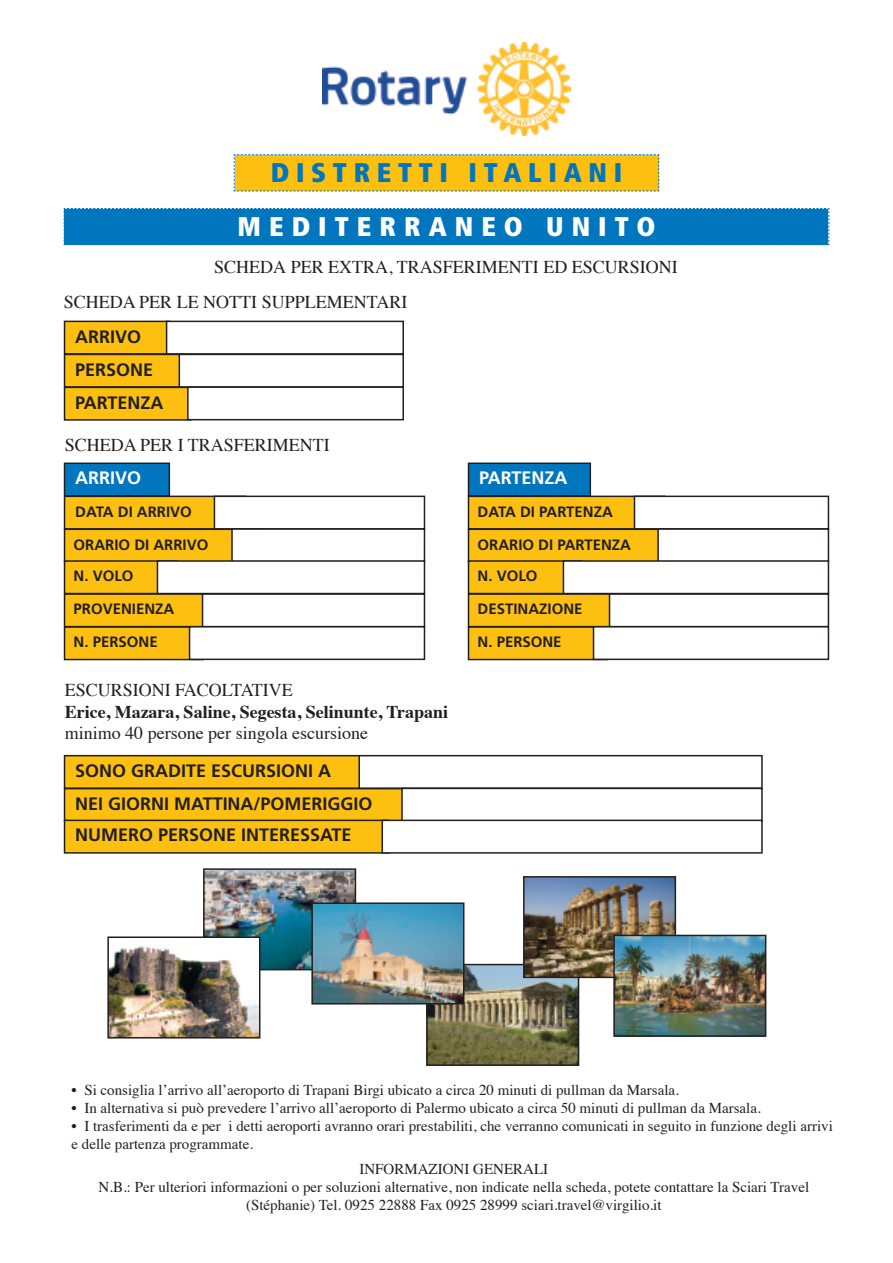
<style>
.page{position:relative;width:893px;height:1263px;background:#fff}
.page>*{position:absolute;margin:0;border:0;box-sizing:border-box;transform-origin:0 0}
.t1{font:900 condensed 27px "Frutiger";letter-spacing:.25em;color:#0076bf}
.t2{font:900 condensed 27px "Frutiger";letter-spacing:.3em;color:#fff}
.t3{font:18px "Times";color:#231f20}
.t4{font:700 18px/33px "Frutiger";color:#231f20}
.t5{font:700 18px "Times";color:#231f20}
.t6{font:700 18px "Frutiger";color:#fff}
.t7{font:15px/18px "Times";color:#231f20}
.t8{font:700 15px/32px "Frutiger";color:#231f20}
</style>
<div class="page">
<img style="left:323px;top:43px;width:247px;height:92px">
<svg style="left:233px;top:154px;width:426px;height:38px;background:#f4bf1f"></svg>
<div style="left:63px;top:208px;width:767px;height:37px;background:#0076bf"></div>
<div style="left:65px;top:321px;width:104px;height:33px;background:#fdc011"></div>
<div style="left:64px;top:321px;width:106px;height:34px;border:2px solid #231f20"></div>
<div style="left:167px;top:321px;width:236px;height:33px;background:#fff"></div>
<div style="left:166px;top:321px;width:238px;height:34px;border:2px solid #231f20"></div>
<div style="left:65px;top:354px;width:117px;height:33px;background:#fdc011"></div>
<div style="left:64px;top:354px;width:119px;height:34px;border:2px solid #231f20"></div>
<div style="left:179px;top:354px;width:224px;height:33px;background:#fff"></div>
<div style="left:179px;top:354px;width:225px;height:34px;border:2px solid #231f20"></div>
<div style="left:65px;top:387px;width:126px;height:33px;background:#fdc011"></div>
<div style="left:64px;top:387px;width:127px;height:34px;border:2px solid #231f20"></div>
<div style="left:188px;top:387px;width:215px;height:33px;background:#fff"></div>
<div style="left:187px;top:386px;width:217px;height:34px;border:2px solid #231f20"></div>
<div style="left:65px;top:463px;width:104px;height:33px;background:#0076bf"></div>
<div style="left:64px;top:462px;width:106px;height:34px;border:2px solid #231f20"></div>
<div style="left:65px;top:496px;width:180px;height:33px;background:#fdc011"></div>
<div style="left:64px;top:496px;width:182px;height:34px;border:2px solid #231f20"></div>
<div style="left:214px;top:496px;width:210px;height:33px;background:#fff"></div>
<div style="left:214px;top:496px;width:211px;height:34px;border:2px solid #231f20"></div>
<div style="left:65px;top:529px;width:199px;height:33px;background:#fdc011"></div>
<div style="left:64px;top:528px;width:201px;height:34px;border:2px solid #231f20"></div>
<div style="left:232px;top:529px;width:192px;height:33px;background:#fff"></div>
<div style="left:231px;top:528px;width:194px;height:34px;border:2px solid #231f20"></div>
<div style="left:65px;top:561px;width:113px;height:32px;background:#fdc011"></div>
<div style="left:64px;top:560px;width:115px;height:34px;border:2px solid #231f20"></div>
<div style="left:157px;top:561px;width:267px;height:32px;background:#fff"></div>
<div style="left:157px;top:560px;width:268px;height:34px;border:2px solid #231f20"></div>
<div style="left:65px;top:594px;width:157px;height:33px;background:#fdc011"></div>
<div style="left:64px;top:593px;width:159px;height:34px;border:2px solid #231f20"></div>
<div style="left:203px;top:594px;width:221px;height:33px;background:#fff"></div>
<div style="left:202px;top:593px;width:223px;height:34px;border:2px solid #231f20"></div>
<div style="left:65px;top:627px;width:138px;height:32px;background:#fdc011"></div>
<div style="left:64px;top:626px;width:140px;height:34px;border:2px solid #231f20"></div>
<div style="left:190px;top:627px;width:234px;height:32px;background:#fff"></div>
<div style="left:189px;top:626px;width:236px;height:34px;border:2px solid #231f20"></div>
<div style="left:468px;top:463px;width:122px;height:33px;background:#0076bf"></div>
<div style="left:468px;top:462px;width:123px;height:34px;border:2px solid #231f20"></div>
<div style="left:468px;top:496px;width:196px;height:33px;background:#fdc011"></div>
<div style="left:468px;top:496px;width:197px;height:34px;border:2px solid #231f20"></div>
<div style="left:634px;top:496px;width:194px;height:33px;background:#fff"></div>
<div style="left:634px;top:496px;width:195px;height:34px;border:2px solid #231f20"></div>
<div style="left:468px;top:529px;width:200px;height:33px;background:#fdc011"></div>
<div style="left:468px;top:528px;width:201px;height:34px;border:2px solid #231f20"></div>
<div style="left:658px;top:529px;width:170px;height:33px;background:#fff"></div>
<div style="left:657px;top:528px;width:172px;height:34px;border:2px solid #231f20"></div>
<div style="left:468px;top:561px;width:114px;height:32px;background:#fdc011"></div>
<div style="left:468px;top:560px;width:115px;height:34px;border:2px solid #231f20"></div>
<div style="left:563px;top:561px;width:265px;height:32px;background:#fff"></div>
<div style="left:563px;top:560px;width:266px;height:34px;border:2px solid #231f20"></div>
<div style="left:468px;top:594px;width:158px;height:33px;background:#fdc011"></div>
<div style="left:468px;top:593px;width:159px;height:34px;border:2px solid #231f20"></div>
<div style="left:609px;top:594px;width:219px;height:33px;background:#fff"></div>
<div style="left:609px;top:593px;width:220px;height:34px;border:2px solid #231f20"></div>
<div style="left:468px;top:627px;width:139px;height:32px;background:#fdc011"></div>
<div style="left:468px;top:626px;width:140px;height:34px;border:2px solid #231f20"></div>
<div style="left:593px;top:627px;width:235px;height:32px;background:#fff"></div>
<div style="left:593px;top:626px;width:236px;height:34px;border:2px solid #231f20"></div>
<div style="left:65px;top:756px;width:296px;height:32px;background:#fdc011"></div>
<div style="left:64px;top:755px;width:298px;height:34px;border:2px solid #231f20"></div>
<div style="left:359px;top:756px;width:403px;height:32px;background:#fff"></div>
<div style="left:358px;top:755px;width:405px;height:34px;border:2px solid #231f20"></div>
<div style="left:65px;top:789px;width:340px;height:32px;background:#fdc011"></div>
<div style="left:64px;top:788px;width:341px;height:34px;border:2px solid #231f20"></div>
<div style="left:402px;top:788px;width:360px;height:33px;background:#fff"></div>
<div style="left:401px;top:788px;width:362px;height:34px;border:2px solid #231f20"></div>
<div style="left:65px;top:820px;width:324px;height:33px;background:#fdc011"></div>
<div style="left:64px;top:820px;width:325px;height:34px;border:2px solid #231f20"></div>
<div style="left:382px;top:820px;width:380px;height:33px;background:#fff"></div>
<div style="left:381px;top:820px;width:382px;height:34px;border:2px solid #231f20"></div>
<img style="left:206px;top:871px;width:147px;height:96px">
<div style="left:203px;top:868px;width:153px;height:102px;border:2px solid #231f20"></div>
<img style="left:429px;top:967px;width:147px;height:96px">
<div style="left:426px;top:964px;width:153px;height:102px;border:2px solid #231f20"></div>
<img style="left:526px;top:879px;width:147px;height:96px">
<div style="left:523px;top:876px;width:153px;height:102px;border:2px solid #231f20"></div>
<img style="left:616px;top:938px;width:147px;height:96px">
<div style="left:613px;top:935px;width:153px;height:102px;border:2px solid #231f20"></div>
<img style="left:314px;top:905px;width:147px;height:96px">
<div style="left:311px;top:902px;width:153px;height:102px;border:2px solid #231f20"></div>
<img style="left:110px;top:939px;width:147px;height:96px">
<div style="left:107px;top:936px;width:153px;height:102px;border:2px solid #231f20"></div>
<h1 class="t1" style="left:271px;top:162px;width:353px">DISTRETTI ITALIANI</h1>
<h1 class="t2" style="left:238px;top:215px;width:419px">MEDITERRANEO UNITO</h1>
<p class="t3" style="left:214px;top:260px;width:465px">SCHEDA PER ExTRA, TRASFERIMENTI ED ESCURSIONI</p>
<p class="t3" style="left:64px;top:295px;width:345px">SCHEDA PER LE NOTTI SUPPLEMENTARI</p>
<p class="t4" style="left:75px;top:321px;width:90px">ARRIVO<br>PERSONE<br>PARTENZA</p>
<p class="t3" style="left:65px;top:437px;width:267px">SCHEDA PER I TRASFERIMENTI</p>
<p class="t6" style="left:75px;top:471px;width:67px">ARRIVO</p>
<p class="t8" style="left:74px;top:497px;width:136px">DATA DI ARRIVO<br>ORARIO DI ARRIVO<br>N. VOLO</p>
<p class="t8" style="left:74px;top:594px;width:102px;line-height:33px">PROVENIENZA<br>N. PERSONE</p>
<p class="t3" style="left:65px;top:682px;width:230px">ESCURSIONI FACOLTATIVE</p>
<p class="t5" style="left:65px;top:704px;width:385px">Erice, Mazara, Saline, Segesta, Selinunte, Trapani</p>
<p class="t3" style="left:65px;top:726px;width:305px">minimo 40 persone per singola escursione</p>
<p class="t4" style="left:75px;top:756px;width:299px;line-height:32.4px">SONO GRADITE ESCURSIONI A<br>NEI GIORNI MATTINA/POMERIGGIO<br>NUMERO PERSONE INTERESSATE</p>
<p class="t6" style="left:479px;top:471px;width:90px">PARTENZA</p>
<p class="t8" style="left:478px;top:496px;width:155px;line-height:32.4px">DATA DI PARTENZA<br>ORARIO DI PARTENZA<br>N. VOLO</p>
<p class="t8" style="left:478px;top:594px;width:106px;line-height:33px">DESTINAZIONE<br>N. PERSONE</p>
<p class="t7" style="left:72px;top:1082px;width:609px">• Si consiglia l’arrivo all’aeroporto di Trapani Birgi ubicato a circa 20 minuti di pullman da Marsala.</p>
<p class="t7" style="left:72px;top:1100px;width:691px">• In alternativa si può prevedere l’arrivo all’aeroporto di Palermo ubicato a circa 50 minuti di pullman da Marsala.</p>
<p class="t7" style="left:72px;top:1118px;width:763px">• I trasferimenti da e per i detti aeroporti avranno orari prestabiliti, che verranno comunicati in seguito in funzione degli arrivi e delle partenza programmate.</p>
<p class="t7" style="left:98px;top:1161px;width:712px;text-align:center">INFORMAZIONI GENERALI<br>N.B.: Per ulteriori informazioni o per soluzioni alternative, non indicate nella scheda, potete contattare la Sciari Travel (Stéphanie) Tel. 0925 22888 Fax 0925 28999 sciari.travel@virgilio.it</p>
</div>
